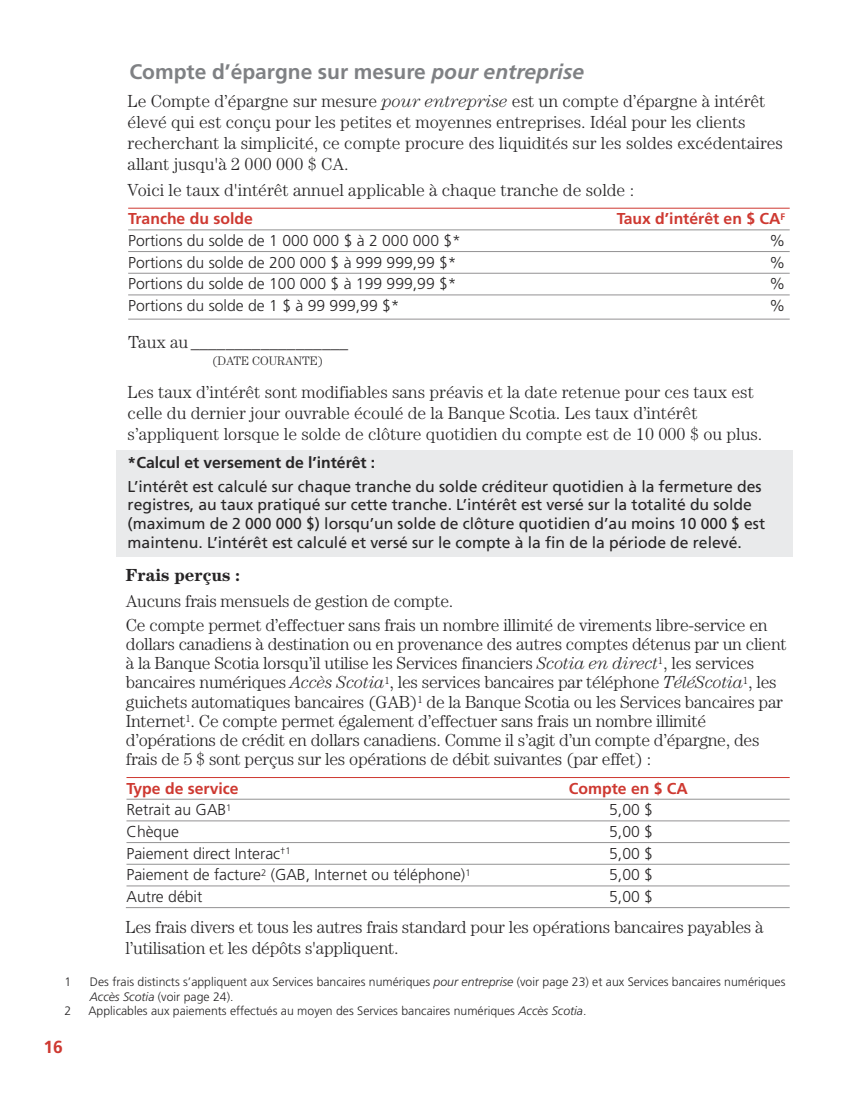
<style>
.page{position:relative;width:851px;height:1103px;background:#fff}
.page>*{position:absolute;margin:0;border:0;box-sizing:border-box;transform-origin:0 0}
.t1{font:700 21px "Frutiger";color:#7f8184}
.t2{font:300 17.5px/21px "Century";letter-spacing:-.015em;color:#272526}
.t3{font:700 17.5px "Century";color:#272526}
.t4{font:700 17.5px "Frutiger";color:#ce3931}
.t5{font:15.75px/18.9px "Frutiger";color:#272526}
.t6{font:300 15.75px "Frutiger";color:#272526}
.t7{font:700 15.75px "Frutiger";color:#ce3931}
.t8{font:700 15.75px "Frutiger";color:#272526}
.t9{font:300 12.25px/14.7px "Frutiger";color:#272526}
.t10{font:300 12.25px "Century";color:#272526}
.s1{font-style:italic}
</style>
<div class="page">
<div style="left:116px;top:450px;width:677px;height:107px;background:#e9eaeb"></div>
<hr style="left:128px;top:208px;width:661px;height:1px;background:#ce3931">
<hr style="left:128px;top:229px;width:661px;height:1px;background:#939293">
<hr style="left:128px;top:251px;width:661px;height:1px;background:#939293">
<hr style="left:128px;top:273px;width:661px;height:1px;background:#939293">
<hr style="left:128px;top:294px;width:661px;height:1px;background:#939293">
<hr style="left:128px;top:319px;width:661px;height:1px;background:#939293">
<hr style="left:126px;top:777px;width:663px;height:1px;background:#ce3931">
<hr style="left:126px;top:798px;width:663px;height:1px;background:#939293">
<hr style="left:126px;top:820px;width:663px;height:1px;background:#939293">
<hr style="left:126px;top:842px;width:663px;height:1px;background:#939293">
<hr style="left:126px;top:863px;width:663px;height:1px;background:#939293">
<hr style="left:126px;top:885px;width:663px;height:1px;background:#939293">
<hr style="left:126px;top:907px;width:663px;height:1px;background:#939293">
<p class="t1" style="left:129px;top:63px;width:456px">Compte d’épargne sur mesure <span class="s1">pour entreprise</span></p>
<p class="t2" style="left:128px;top:92px;width:657px">Le Compte d’épargne sur mesure <span class="s1">pour entreprise</span> est un compte d’épargne à intérêt élevé qui est conçu pour les petites et moyennes entreprises. Idéal pour les clients recherchant la simplicité, ce compte procure des liquidités sur les soldes excédentaires allant jusqu'à 2 000 000 $ CA.</p>
<p class="t2" style="left:128px;top:181px;width:508px">Voici le taux d'intérêt annuel applicable à chaque tranche de solde :</p>
<p class="t7" style="left:128px;top:212px;width:126px">Tranche du solde</p>
<p class="t7" style="left:616px;top:212px;width:170px">Taux d’intérêt en $ CA<sup>F</sup></p>
<p class="t6" style="left:128px;top:234px;width:334px">Portions du solde de 1 000 000 $ à 2 000 000 $*</p>
<p class="t6" style="left:769px;top:234px;width:17px">%</p>
<p class="t6" style="left:128px;top:256px;width:330px">Portions du solde de 200 000 $ à 999 999,99 $*</p>
<p class="t6" style="left:769px;top:256px;width:17px">%</p>
<p class="t6" style="left:128px;top:277px;width:330px">Portions du solde de 100 000 $ à 199 999,99 $*</p>
<p class="t6" style="left:769px;top:277px;width:17px">%</p>
<p class="t6" style="left:128px;top:299px;width:273px">Portions du solde de 1 $ à 99 999,99 $*</p>
<p class="t6" style="left:769px;top:299px;width:17px">%</p>
<p class="t2" style="left:128px;top:332px;width:221px">Taux au__________________</p>
<p class="t10" style="left:212px;top:356px;width:113px">(DATE COURANTE)</p>
<p class="t2" style="left:128px;top:383px;width:636px">Les taux d’intérêt sont modifiables sans préavis et la date retenue pour ces taux est celle du dernier jour ouvrable écoulé de la Banque Scotia. Les taux d’intérêt s’appliquent lorsque le solde de clôture quotidien du compte est de 10 000 $ ou plus.</p>
<p class="t8" style="left:128px;top:456px;width:249px">*Calcul et versement de l’intérêt :</p>
<p class="t5" style="left:128px;top:478px;width:639px">L’intérêt est calculé sur chaque tranche du solde créditeur quotidien à la fermeture des registres, au taux pratiqué sur cette tranche. L’intérêt est versé sur la totalité du solde (maximum de 2 000 000 $) lorsqu’un solde de clôture quotidien d’au moins 10 000 $ est maintenu. L’intérêt est calculé et versé sur le compte à la fin de la période de relevé.</p>
<p class="t3" style="left:126px;top:569px;width:116px">Frais perçus :</p>
<p class="t2" style="left:126px;top:590px;width:643px;line-height:24px">Aucuns frais mensuels de gestion de compte.<br>Ce compte permet d’effectuer sans frais un nombre illimité de virements libre-service en</p>
<p class="t2" style="left:126px;top:635px;width:662px;line-height:19.2px">dollars canadiens à destination ou en provenance des autres comptes détenus par un client à la Banque Scotia lorsqu’il utilise les Services financiers <span class="s1">Scotia en direct</span><sup>1</sup>, les services bancaires numériques <span class="s1">Accès Scotia</span><sup>1</sup>, les services bancaires par téléphone <span class="s1">TéléScotia</span><sup>1</sup>, les guichets automatiques bancaires (GAB)<sup>1</sup> de la Banque Scotia ou les Services bancaires par Internet<sup>1</sup>. Ce compte permet également d’effectuer sans frais un nombre illimité d’opérations de crédit en dollars canadiens. Comme il s’agit d’un compte d’épargne, des frais de 5 $ sont perçus sur les opérations de débit suivantes (par effet) :</p>
<p class="t7" style="left:126px;top:782px;width:114px">Type de service</p>
<p class="t7" style="left:569px;top:782px;width:121px">Compte en $ CA</p>
<p class="t6" style="left:126px;top:803px;width:107px">Retrait au GAB<sup>1</sup></p>
<p class="t6" style="left:609px;top:803px;width:45px">5,00 $</p>
<p class="t6" style="left:126px;top:825px;width:54px">Chèque</p>
<p class="t6" style="left:609px;top:825px;width:45px">5,00 $</p>
<p class="t6" style="left:126px;top:847px;width:166px">Paiement direct Interac<sup>†1</sup></p>
<p class="t6" style="left:609px;top:847px;width:45px">5,00 $</p>
<p class="t6" style="left:126px;top:868px;width:345px">Paiement de facture<sup>2</sup> (GAB, Internet ou téléphone)<sup>1</sup></p>
<p class="t6" style="left:609px;top:868px;width:45px">5,00 $</p>
<p class="t6" style="left:126px;top:890px;width:77px">Autre débit</p>
<p class="t6" style="left:609px;top:890px;width:45px">5,00 $</p>
<p class="t2" style="left:126px;top:917px;width:639px">Les frais divers et tous les autres frais standard pour les opérations bancaires payables à l’utilisation et les dépôts s'appliquent.</p>
<p class="t9" style="left:65px;top:975px;width:8px">1</p>
<p class="t9" style="left:90px;top:975px;width:697px">Des frais distincts s’appliquent aux Services bancaires numériques <span class="s1">pour entreprise</span> (voir page 23) et aux Services bancaires numériques<br><span class="s1">Accès Scotia</span> (voir page 24).</p>
<p class="t9" style="left:65px;top:1004px;width:8px">2</p>
<p class="t9" style="left:88px;top:1004px;width:499px">Applicables aux paiements effectués au moyen des Services bancaires numériques <span class="s1">Accès Scotia</span>.</p>
<p class="t4" style="left:44px;top:1040px;width:21px">16</p>
</div>
